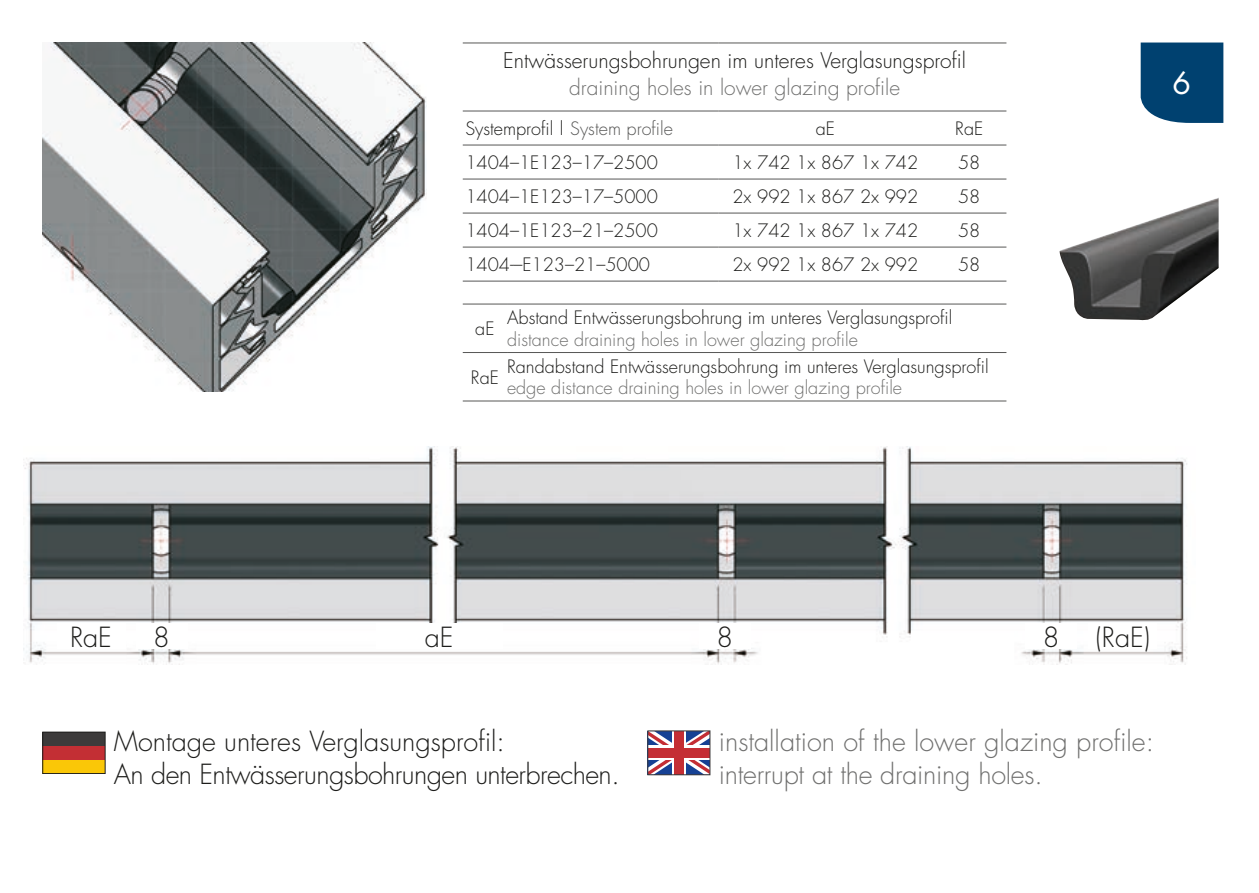
<style>
.page{position:relative;width:1259px;height:893px;background:#fff}
.page>*{position:absolute;margin:0;border:0;box-sizing:border-box;transform-origin:0 0}
.t1{font:30px "Futura";color:#fff}
.t2{font:300 27px/33px "Futura";letter-spacing:-.02em;color:#1d1d1b}
.t3{font:300 27px/33px "Futura";color:#70706f}
.t4{font:300 21px "Futura";color:#1d1d1b}
.t5{font:300 21px "Futura";color:#70706f}
.t6{font:300 18px "Futura";color:#1d1d1b}
.t7{font:300 18px "Futura";color:#70706f}
.s1{color:#575756}
</style>
<div class="page">
<img style="left:23px;top:446px;width:1164px;height:219px">
<img style="left:43px;top:43px;width:384px;height:348px">
<div style="left:1140px;top:43px;width:83px;height:80px;background:#004170"></div>
<hr style="left:463px;top:304px;width:44px;height:1px;background:#575756">
<hr style="left:463px;top:400px;width:44px;height:1px;background:#575756">
<hr style="left:507px;top:304px;width:499px;height:1px;background:#575756">
<hr style="left:507px;top:400px;width:499px;height:1px;background:#575756">
<hr style="left:463px;top:352px;width:44px;height:1px;background:#575756">
<hr style="left:507px;top:352px;width:499px;height:1px;background:#575756">
<hr style="left:463px;top:42px;width:255px;height:1px;background:#575756">
<hr style="left:718px;top:42px;width:214px;height:1px;background:#575756">
<hr style="left:932px;top:42px;width:74px;height:1px;background:#575756">
<hr style="left:463px;top:110px;width:255px;height:2px;background:#575756">
<hr style="left:718px;top:110px;width:214px;height:2px;background:#575756">
<hr style="left:932px;top:110px;width:74px;height:2px;background:#575756">
<hr style="left:463px;top:145px;width:255px;height:1px;background:#575756">
<hr style="left:718px;top:145px;width:214px;height:1px;background:#575756">
<hr style="left:932px;top:145px;width:74px;height:1px;background:#575756">
<hr style="left:463px;top:179px;width:255px;height:1px;background:#575756">
<hr style="left:718px;top:179px;width:214px;height:1px;background:#575756">
<hr style="left:932px;top:179px;width:74px;height:1px;background:#575756">
<hr style="left:463px;top:213px;width:255px;height:1px;background:#575756">
<hr style="left:718px;top:213px;width:214px;height:1px;background:#575756">
<hr style="left:932px;top:213px;width:74px;height:1px;background:#575756">
<hr style="left:463px;top:247px;width:255px;height:1px;background:#575756">
<hr style="left:718px;top:247px;width:214px;height:1px;background:#575756">
<hr style="left:932px;top:247px;width:74px;height:1px;background:#575756">
<hr style="left:463px;top:281px;width:255px;height:1px;background:#575756">
<hr style="left:718px;top:281px;width:214px;height:1px;background:#575756">
<hr style="left:932px;top:281px;width:74px;height:1px;background:#575756">
<div style="left:57px;top:624px;width:68px;height:25px;background:#fff"></div>
<div style="left:1089px;top:624px;width:68px;height:25px;background:#fff"></div>
<div style="left:376px;top:624px;width:126px;height:25px;background:#fff"></div>
<div style="left:699px;top:624px;width:51px;height:25px;background:#fff"></div>
<div style="left:1025px;top:624px;width:51px;height:25px;background:#fff"></div>
<div style="left:136px;top:624px;width:51px;height:25px;background:#fff"></div>
<img style="left:1059px;top:198px;width:159px;height:123px">
<svg style="left:649px;top:733px;width:59px;height:40px"></svg>
<svg style="left:672px;top:733px;width:14px;height:40px"></svg>
<div style="left:648px;top:745px;width:62px;height:15px;background:#fff"></div>
<div style="left:674px;top:731px;width:9px;height:44px;background:#c42e34"></div>
<div style="left:648px;top:748px;width:62px;height:10px;background:#c42e34"></div>
<div style="left:647px;top:731px;width:63px;height:44px;border:1px solid #3d3b3b"></div>
<div style="left:43px;top:760px;width:62px;height:13px;background:#fac707"></div>
<div style="left:43px;top:746px;width:62px;height:14px;background:#c32f34"></div>
<div style="left:43px;top:732px;width:62px;height:14px;background:#3d3b3b"></div>
<div style="left:43px;top:732px;width:62px;height:42px;border:1px solid #1d1d1b"></div>
<p class="t4" style="left:503px;top:46px;width:464px">Entwässerungsbohrungen im unteres Verglasungsprofil</p>
<p class="t5" style="left:569px;top:74px;width:332px">draining holes in lower glazing profile</p>
<p class="t6" style="left:465px;top:117px;width:209px">Systemprofil | <span class="s1">System profile</span></p>
<p class="t6" style="left:815px;top:117px;width:21px">aE</p>
<p class="t6" style="left:955px;top:117px;width:29px">RaE</p>
<p class="t6" style="left:465px;top:151px;width:194px">1404–1E123–17–2500</p>
<p class="t6" style="left:732px;top:151px;width:187px">1x 742 1x 867 1x 742</p>
<p class="t6" style="left:958px;top:151px;width:24px">58</p>
<p class="t6" style="left:465px;top:185px;width:194px">1404–1E123–17–5000</p>
<p class="t6" style="left:732px;top:185px;width:187px">2x 992 1x 867 2x 992</p>
<p class="t6" style="left:958px;top:185px;width:24px">58</p>
<p class="t6" style="left:465px;top:219px;width:194px">1404–1E123–21–2500</p>
<p class="t6" style="left:732px;top:219px;width:187px">1x 742 1x 867 1x 742</p>
<p class="t6" style="left:958px;top:219px;width:24px">58</p>
<p class="t6" style="left:465px;top:253px;width:186px">1404-–E123–21–5000</p>
<p class="t6" style="left:732px;top:253px;width:187px">2x 992 1x 867 2x 992</p>
<p class="t6" style="left:958px;top:253px;width:24px">58</p>
<p class="t6" style="left:475px;top:317px;width:21px">aE</p>
<p class="t6" style="left:471px;top:366px;width:29px">RaE</p>
<p class="t6" style="left:507px;top:306px;width:447px">Abstand Entwässerungsbohrung im unteres Verglasungsprofil</p>
<p class="t7" style="left:507px;top:328px;width:352px">distance draining holes in lower glazing profile</p>
<p class="t6" style="left:507px;top:355px;width:483px">Randabstand Entwässerungsbohrung im unteres Verglasungsprofil</p>
<p class="t7" style="left:507px;top:376px;width:396px">edge distance draining holes in lower glazing profile</p>
<h1 class="t1" style="left:1172px;top:63px;width:20px">6</h1>
<h2 class="t2" style="left:70px;top:621px;width:43px">RaE</h2>
<h2 class="t2" style="left:153px;top:621px;width:18px">8</h2>
<h2 class="t2" style="left:425px;top:621px;width:30px">aE</h2>
<h2 class="t2" style="left:716px;top:621px;width:18px">8</h2>
<h2 class="t2" style="left:1043px;top:621px;width:18px">8</h2>
<h2 class="t2" style="left:1095px;top:621px;width:56px">(RaE)</h2>
<h2 class="t2" style="left:114px;top:725px;width:507px">Montage unteres Verglasungsprofil:<br>An den Entwässerungsbohrungen unterbrechen.</h2>
<h2 class="t3" style="left:719px;top:725px;width:437px">installation of the lower glazing profile: interrupt at the draining holes.</h2>
</div>
